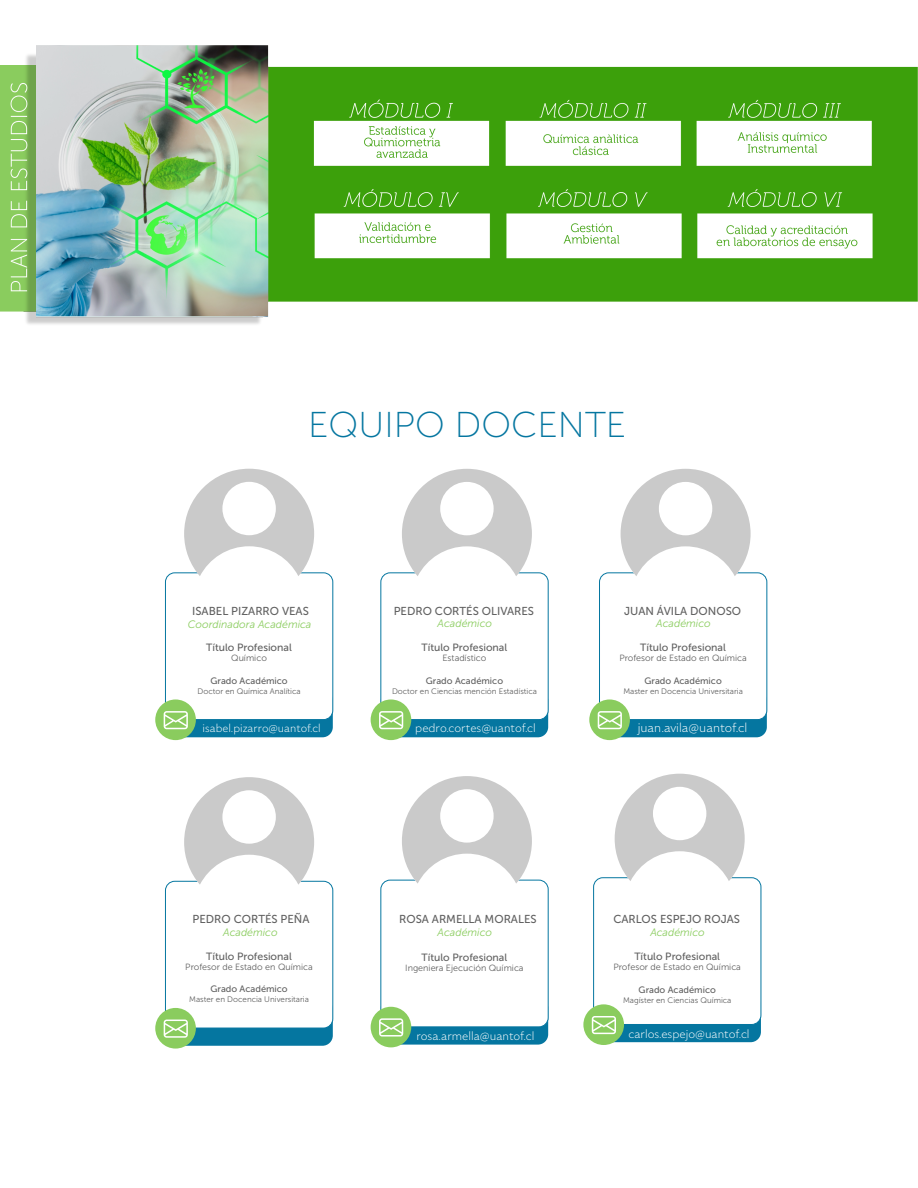
<style>
.page{position:relative;width:918px;height:1188px;background:#fff}
.page>*{position:absolute;margin:0;border:0;box-sizing:border-box;transform-origin:0 0}
.t1{font:35.9px "Museo Sans 100";color:#0576a0}
.t2{font:300 13.1px "Specter";color:#fff}
.t3{font:300 12.1px "Specter";color:#fff}
.t4{font:300 11.6px "Specter";color:#fff}
.t5{font:11.5px "Museo Sans 500";color:#606060}
.t6{font:italic 10.75px "Museo Sans 300";color:#8acc5e}
.t7{font:10.5px "Museo Sans 500";color:#606060}
.t8{font:9.25px "Museo Sans 500";color:#606060}
.t9{font:9px "Museo Sans 300";color:#606060}
.t10{font:8px "Museo Sans 300";color:#606060}
</style>
<div class="page">
<div style="left:165px;top:690px;width:168px;height:47px;background:#0576a0;border-radius:10px"></div>
<div style="left:165px;top:573px;width:168px;height:147px;background:#fff;border-radius:9px"></div>
<div style="left:165px;top:573px;width:168px;height:147px;border:1px solid #0576a0;border-radius:9px"></div>
<div style="left:155px;top:699px;width:41px;height:41px;background:#8acc5e;border-radius:50%"></div>
<svg style="left:164px;top:711px;width:24px;height:18px"></svg>
<div style="left:381px;top:690px;width:167px;height:47px;background:#0576a0;border-radius:10px"></div>
<div style="left:381px;top:573px;width:167px;height:147px;background:#fff;border-radius:9px"></div>
<div style="left:381px;top:573px;width:167px;height:147px;border:1px solid #0576a0;border-radius:9px"></div>
<div style="left:371px;top:699px;width:40px;height:41px;background:#8acc5e;border-radius:50%"></div>
<svg style="left:379px;top:711px;width:24px;height:18px"></svg>
<img style="left:0;top:45px;width:918px;height:279px">
<svg style="left:184px;top:469px;width:130px;height:107px"></svg>
<svg style="left:402px;top:469px;width:130px;height:107px"></svg>
<div style="left:600px;top:690px;width:167px;height:47px;background:#0576a0;border-radius:10px"></div>
<div style="left:600px;top:573px;width:167px;height:147px;background:#fff;border-radius:9px"></div>
<div style="left:599px;top:573px;width:168px;height:147px;border:1px solid #0576a0;border-radius:9px"></div>
<div style="left:589px;top:699px;width:41px;height:41px;background:#8acc5e;border-radius:50%"></div>
<svg style="left:598px;top:711px;width:24px;height:18px"></svg>
<svg style="left:621px;top:469px;width:130px;height:107px"></svg>
<div style="left:594px;top:995px;width:167px;height:47px;background:#0576a0;border-radius:10px"></div>
<div style="left:594px;top:878px;width:167px;height:146px;background:#fff;border-radius:9px"></div>
<div style="left:593px;top:877px;width:168px;height:148px;border:1px solid #0576a0;border-radius:9px"></div>
<div style="left:583px;top:1004px;width:41px;height:41px;background:#8acc5e;border-radius:50%"></div>
<svg style="left:592px;top:1016px;width:24px;height:18px"></svg>
<svg style="left:615px;top:774px;width:130px;height:107px"></svg>
<div style="left:381px;top:997px;width:167px;height:48px;background:#0576a0;border-radius:10px"></div>
<div style="left:381px;top:880px;width:167px;height:147px;background:#fff;border-radius:9px"></div>
<div style="left:381px;top:880px;width:167px;height:147px;border:1px solid #0576a0;border-radius:9px"></div>
<div style="left:371px;top:1007px;width:40px;height:40px;background:#8acc5e;border-radius:50%"></div>
<svg style="left:379px;top:1018px;width:24px;height:19px"></svg>
<svg style="left:402px;top:776px;width:130px;height:108px"></svg>
<div style="left:165px;top:999px;width:168px;height:47px;background:#0576a0;border-radius:10px"></div>
<div style="left:165px;top:881px;width:168px;height:147px;background:#fff;border-radius:9px"></div>
<div style="left:165px;top:881px;width:168px;height:147px;border:1px solid #0576a0;border-radius:9px"></div>
<div style="left:155px;top:1008px;width:41px;height:41px;background:#8acc5e;border-radius:50%"></div>
<svg style="left:164px;top:1020px;width:24px;height:18px"></svg>
<svg style="left:184px;top:777px;width:130px;height:108px"></svg>
<h1 class="t1" style="left:308px;top:406px;width:320px">EQUIPO DOCENTE</h1>
<h3 class="t5" style="left:192px;top:605px;width:118px">ISABEL PIZARRO VEAS</h3>
<h3 class="t6" style="left:188px;top:618px;width:125px">Coordinadora Académica</h3>
<h3 class="t5" style="left:394px;top:605px;width:142px">PEDRO CORTÉS OLIVARES</h3>
<h3 class="t6" style="left:438px;top:618px;width:56px">Académico</h3>
<h3 class="t5" style="left:624px;top:605px;width:119px">JUAN ÁVILA DONOSO</h3>
<h3 class="t6" style="left:656px;top:618px;width:56px">Académico</h3>
<h3 class="t7" style="left:206px;top:642px;width:87px">Título Profesional</h3>
<p class="t9" style="left:231px;top:653px;width:37px">Químico</p>
<p class="t8" style="left:211px;top:676px;width:79px">Grado Académico</p>
<p class="t10" style="left:198px;top:687px;width:105px">Doctor en Química Analítica</p>
<h3 class="t7" style="left:422px;top:642px;width:87px">Título Profesional</h3>
<p class="t9" style="left:443px;top:653px;width:45px">Estadístico</p>
<p class="t8" style="left:426px;top:676px;width:79px">Grado Académico</p>
<p class="t10" style="left:392px;top:687px;width:146px">Doctor en Ciencias mención Estadística</p>
<h3 class="t7" style="left:640px;top:642px;width:87px">Título Profesional</h3>
<p class="t9" style="left:619px;top:653px;width:129px">Profesor de Estado en Química</p>
<p class="t8" style="left:645px;top:676px;width:79px">Grado Académico</p>
<p class="t10" style="left:623px;top:687px;width:121px">Master en Docencia Universitaria</p>
<h3 class="t4" style="left:203px;top:721px;width:119px">isabel.pizarro@uantof.cl</h3>
<h3 class="t3" style="left:415px;top:720px;width:122px">pedro.cortes@uantof.cl</h3>
<h2 class="t2" style="left:638px;top:719px;width:111px">juan.avila@uantof.cl</h2>
<h3 class="t5" style="left:193px;top:913px;width:119px">PEDRO CORTÉS PEÑA</h3>
<h3 class="t6" style="left:223px;top:927px;width:56px">Académico</h3>
<h3 class="t7" style="left:206px;top:951px;width:87px">Título Profesional</h3>
<p class="t9" style="left:185px;top:962px;width:129px">Profesor de Estado en Química</p>
<p class="t8" style="left:211px;top:984px;width:79px">Grado Académico</p>
<p class="t10" style="left:189px;top:995px;width:121px">Master en Docencia Universitaria</p>
<h3 class="t5" style="left:399px;top:913px;width:139px">ROSA ARMELLA MORALES</h3>
<h3 class="t5" style="left:613px;top:913px;width:128px">CARLOS ESPEJO ROJAS</h3>
<h3 class="t6" style="left:438px;top:926px;width:56px">Académico</h3>
<h3 class="t6" style="left:650px;top:926px;width:56px">Académico</h3>
<h3 class="t7" style="left:422px;top:952px;width:87px">Título Profesional</h3>
<p class="t9" style="left:405px;top:963px;width:120px">Ingeniera Ejecución Química</p>
<h3 class="t7" style="left:634px;top:951px;width:87px">Título Profesional</h3>
<p class="t9" style="left:613px;top:962px;width:129px">Profesor de Estado en Química</p>
<p class="t8" style="left:639px;top:985px;width:79px">Grado Académico</p>
<p class="t10" style="left:623px;top:996px;width:110px">Magíster en Ciencias Química</p>
<h3 class="t3" style="left:416px;top:1028px;width:119px">rosa.armella@uantof.cl</h3>
<h3 class="t3" style="left:629px;top:1026px;width:122px">carlos.espejo@uantof.cl</h3>
</div>
